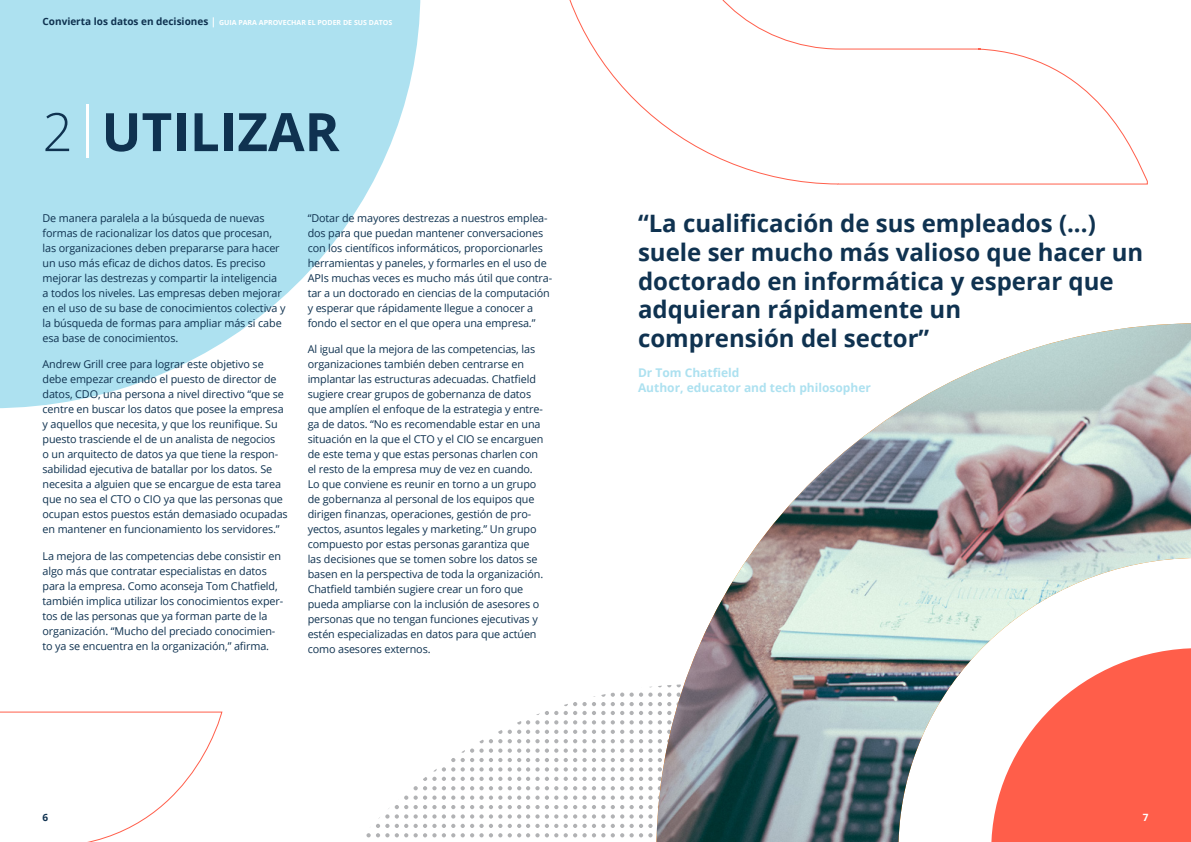
<style>
.page{position:relative;width:1191px;height:842px;background:#fff}
.page>*{position:absolute;margin:0;border:0;box-sizing:border-box;transform-origin:0 0}
.t1{font:700 53px "Open Sans";color:#0f3250}
.t2{font:700 24px/28.8px "Open Sans";color:#0f3250}
.t3{font:700 12px/14.4px "Open Sans";color:#ade1f0}
.t4{font:10.8px/15px "Open Sans";letter-spacing:-.01em;color:#0f3250}
.t5{font:700 10px "Open Sans";color:#fff}
.t6{font:700 10px "Open Sans";color:#0f3250}
.t7{font:700 7px "Open Sans";color:#fff}
.s1{font-size:10px;color:#0f3250}
.s2{font-size:10px}
.s3{font-weight:300}
.s4{font-weight:300;color:#fff}
</style>
<div class="page">
<svg style="left:366px;top:808px;width:23px;height:29px"></svg>
<svg style="left:395px;top:777px;width:41px;height:60px"></svg>
<svg style="left:442px;top:777px;width:41px;height:60px"></svg>
<svg style="left:442px;top:739px;width:41px;height:32px"></svg>
<svg style="left:489px;top:777px;width:50px;height:60px"></svg>
<svg style="left:545px;top:777px;width:41px;height:60px"></svg>
<svg style="left:592px;top:777px;width:60px;height:60px"></svg>
<svg style="left:489px;top:730px;width:50px;height:41px"></svg>
<svg style="left:545px;top:730px;width:41px;height:41px"></svg>
<svg style="left:592px;top:730px;width:60px;height:41px"></svg>
<svg style="left:517px;top:713px;width:22px;height:11px"></svg>
<svg style="left:545px;top:702px;width:41px;height:22px"></svg>
<svg style="left:592px;top:686px;width:60px;height:38px"></svg>
<svg style="left:569px;top:0;width:579px;height:185px"></svg>
<svg style="left:0;top:711px;width:223px;height:131px"></svg>
<svg style="left:0;top:0;width:420px;height:408px;fill:#ade1f0"></svg>
<img style="left:656px;top:323px;width:535px;height:519px">
<svg style="left:991px;top:648px;width:200px;height:194px"></svg>
<p class="t7" style="left:43px;top:18px;width:351px"><span class="s1">Convierta los datos en decisiones</span> <span class="s2">|</span> GUIA PARA APROVECHAR EL PODER DE SUS DATOS</p>
<h1 class="t1" style="left:43px;top:94px;width:298px"><span class="s3">2</span><span class="s4">|</span>UTILIZAR</h1>
<p class="t4" style="left:43px;top:210px;width:244px">De manera paralela a la búsqueda de nuevas formas de racionalizar los datos que procesan, las organizaciones deben prepararse para hacer un uso más eficaz de dichos datos. Es preciso mejorar las destrezas y compartir la inteligencia a todos los niveles. Las empresas deben mejorar en el uso de su base de conocimientos colectiva y la búsqueda de formas para ampliar más si cabe esa base de conocimientos.</p>
<p class="t4" style="left:43px;top:357px;width:247px">Andrew Grill cree para lograr este objetivo se debe empezar creando el puesto de director de datos, CDO, una persona a nivel directivo “que se centre en buscar los datos que posee la empresa y aquellos que necesita, y que los reunifique. Su puesto trasciende el de un analista de negocios<br>o un arquitecto de datos ya que tiene la respon&shy;sabilidad ejecutiva de batallar por los datos. Se necesita a alguien que se encargue de esta tarea que no sea el CTO o CIO ya que las personas que ocupan estos puestos están demasiado ocupadas en mantener en funcionamiento los servidores.”</p>
<p class="t4" style="left:43px;top:548px;width:242px">La mejora de las competencias debe consistir en algo más que contratar especialistas en datos para la empresa. Como aconseja Tom Chatfield, también implica utilizar los conocimientos exper&shy;tos de las personas que ya forman parte de la organización. “Mucho del preciado conocimien&shy;to ya se encuentra en la organización,” afirma.</p>
<p class="t4" style="left:308px;top:210px;width:246px">“Dotar de mayores destrezas a nuestros emplea&shy;dos para que puedan mantener conversaciones con los científicos informáticos, proporcionarles herramientas y paneles, y formarles en el uso de APIs muchas veces es mucho más útil que contra&shy;tar a un doctorado en ciencias de la computación y esperar que rápidamente llegue a conocer a fondo el sector en el que opera una empresa.”</p>
<p class="t4" style="left:308px;top:342px;width:237px">Al igual que la mejora de las competencias, las organizaciones también deben centrarse en implantar las estructuras adecuadas. Chatfield sugiere crear grupos de gobernanza de datos que amplíen el enfoque de la estrategia y entre&shy;ga de datos. “No es recomendable estar en una situación en la que el CTO y el CIO se encarguen de este tema y que estas personas charlen con el resto de la empresa muy de vez en cuando.<br>Lo que conviene es reunir en torno a un grupo de gobernanza al personal de los equipos que dirigen finanzas, operaciones, gestión de pro&shy;yectos, asuntos legales y marketing.” Un grupo compuesto por estas personas garantiza que las decisiones que se tomen sobre los datos se basen en la perspectiva de toda la organización.<br>Chatfield también sugiere crear un foro que pueda ampliarse con la inclusión de asesores o personas que no tengan funciones ejecutivas y estén especializadas en datos para que actúen como asesores externos.</p>
<p class="t6" style="left:43px;top:810px;width:7px">6</p>
<h2 class="t2" style="left:638px;top:208px;width:507px">“La cualificación de sus empleados (...) suele ser mucho más valioso que hacer un doctorado en informática y esperar que adquieran rápidamente un<br>comprensión del sector”</h2>
<p class="t3" style="left:638px;top:365px;width:234px">Dr Tom Chatfield<br>Author, educator and tech philosopher</p>
<p class="t5" style="left:1142px;top:810px;width:7px">7</p>
</div>
